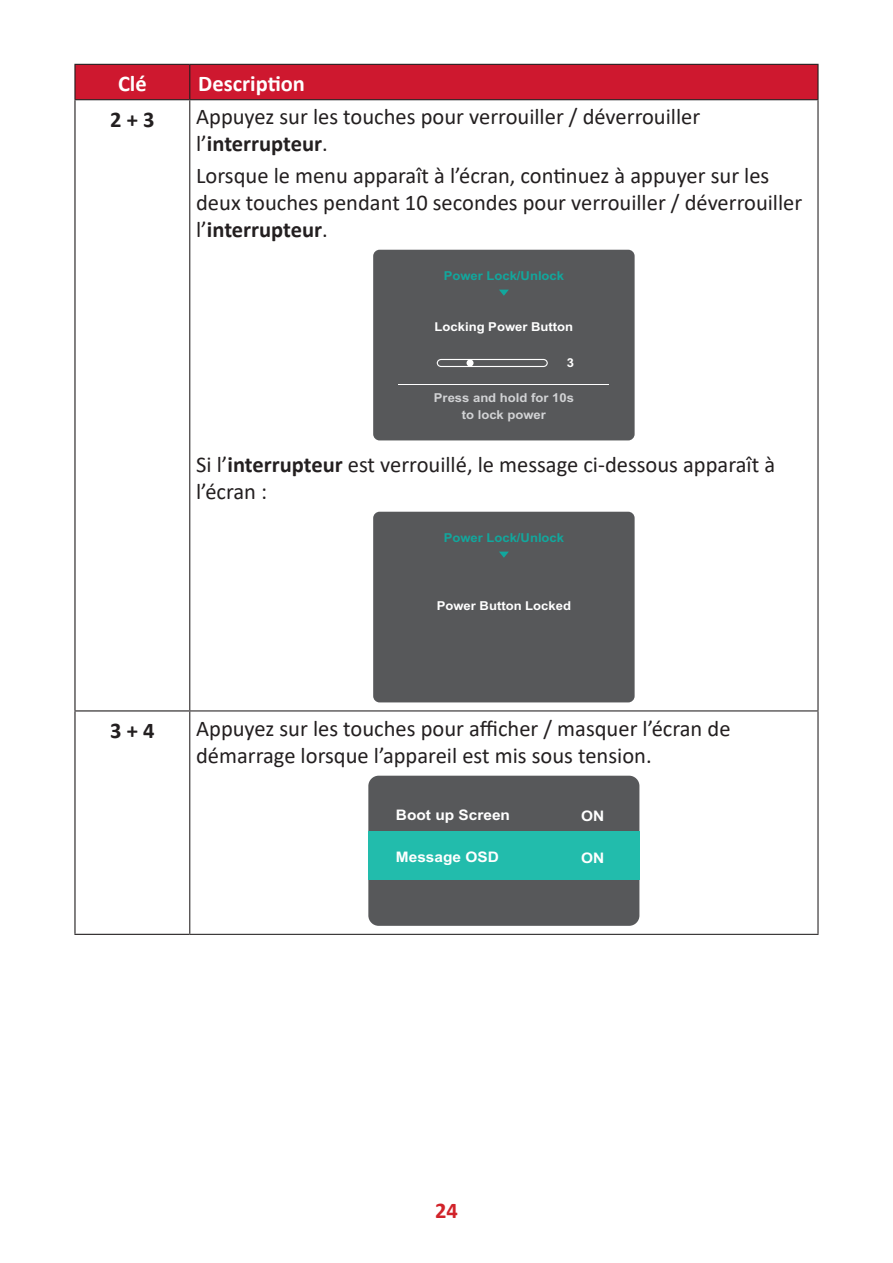
<style>
.page{position:relative;width:893px;height:1263px;background:#fff}
.page>*{position:absolute;margin:0;border:0;box-sizing:border-box;transform-origin:0 0}
.t1{font:22.5px/27px "Calibri";color:#231f20}
.t2{font:700 22.5px "Calibri";color:#fff}
.t3{font:700 22.5px "Calibri";color:#231f20}
.t4{font:700 22.5px "Calibri";color:#d1232a}
.t5{font:700 14.55px "Arial";color:#fff;scale:1.06 1}
.t6{font:700 12.3px "Arial";color:#fff;scale:1.06 1}
.t7{font:700 12.3px "Arial";color:#12a79d;scale:1.06 1}
.t8{font:700 12.3px/17px "Arial";color:#d1d2d4;text-align:center;scale:1.06 1}
.s1{font-weight:700}
</style>
<div class="page">
<div style="left:76px;top:65px;width:741px;height:34px;background:#ce182f"></div>
<hr style="left:189px;top:100px;width:1px;height:610px;background:#231f20">
<hr style="left:817px;top:100px;width:1px;height:610px;background:#231f20">
<hr style="left:189px;top:710px;width:629px;height:1px;background:#231f20">
<hr style="left:189px;top:711px;width:1px;height:223px;background:#231f20">
<hr style="left:817px;top:711px;width:1px;height:223px;background:#231f20">
<hr style="left:189px;top:934px;width:629px;height:1px;background:#231f20">
<hr style="left:190px;top:64px;width:629px;height:1px;background:#231f20">
<hr style="left:817px;top:65px;width:2px;height:34px;background:#231f20">
<hr style="left:74px;top:99px;width:116px;height:1px;background:#231f20">
<hr style="left:190px;top:99px;width:629px;height:1px;background:#231f20">
<hr style="left:74px;top:64px;width:116px;height:1px;background:#231f20">
<hr style="left:74px;top:65px;width:2px;height:34px;background:#231f20">
<hr style="left:189px;top:65px;width:1px;height:34px;background:#231f20">
<hr style="left:74px;top:711px;width:2px;height:223px;background:#231f20">
<hr style="left:74px;top:934px;width:115px;height:1px;background:#231f20">
<hr style="left:74px;top:100px;width:2px;height:610px;background:#231f20">
<hr style="left:74px;top:710px;width:115px;height:1px;background:#231f20">
<div style="left:373px;top:250px;width:262px;height:190px;background:#57585a;border-radius:6px"></div>
<hr style="left:398px;top:384px;width:211px;height:1px;background:#fff">
<div style="left:437px;top:359px;width:111px;height:8px;border:1px solid #fff;border-radius:4px"></div>
<div style="left:466px;top:359px;width:8px;height:7px;background:#fff;border-radius:50%"></div>
<svg style="left:499px;top:290px;width:10px;height:6px"></svg>
<div style="left:373px;top:512px;width:262px;height:190px;background:#57585a;border-radius:6px"></div>
<svg style="left:499px;top:552px;width:10px;height:6px"></svg>
<div style="left:368px;top:776px;width:271px;height:150px;background:#57585a;border-radius:10px"></div>
<div style="left:368px;top:831px;width:271px;height:49px;background:#22bcac"></div>
<p class="t2" style="left:118px;top:68px;width:30px">Clé</p>
<p class="t2" style="left:198px;top:68px;width:108px">Description</p>
<p class="t3" style="left:110px;top:103px;width:46px">2 + 3</p>
<p class="t1" style="left:196px;top:103px;width:506px">Appuyez sur les touches pour verrouiller / déverrouiller l’<span class="s1">interrupteur</span>.</p>
<p class="t1" style="left:196px;top:161px;width:608px">Lorsque le menu apparaît à l’écran, continuez à appuyer sur les deux touches pendant 10 secondes pour verrouiller / déverrouiller l’<span class="s1">interrupteur</span>.</p>
<p class="t7" style="left:444px;top:267px;width:115px">Power Lock/Unlock</p>
<p class="t6" style="left:435px;top:318px;width:132px">Locking Power Button</p>
<p class="t6" style="left:567px;top:354px;width:8px">3</p>
<p class="t8" style="left:434px;top:390px;width:134px">Press and hold for 10s to lock power</p>
<p class="t1" style="left:196px;top:450px;width:580px">Si l’<span class="s1">interrupteur</span> est verrouillé, le message ci-dessous apparaît à l’écran :</p>
<p class="t7" style="left:444px;top:528px;width:115px">Power Lock/Unlock</p>
<p class="t6" style="left:437px;top:596px;width:128px">Power Button Locked</p>
<p class="t3" style="left:110px;top:714px;width:46px">3 + 4</p>
<p class="t1" style="left:196px;top:714px;width:536px">Appuyez sur les touches pour afficher / masquer l’écran de démarrage lorsque l’appareil est mis sous tension.</p>
<p class="t5" style="left:396px;top:804px;width:109px">Boot up Screen</p>
<p class="t5" style="left:396px;top:846px;width:99px">Message OSD</p>
<p class="t5" style="left:581px;top:805px;width:23px">ON</p>
<p class="t5" style="left:581px;top:848px;width:23px">ON</p>
<p class="t4" style="left:435px;top:1194px;width:24px">24</p>
</div>
